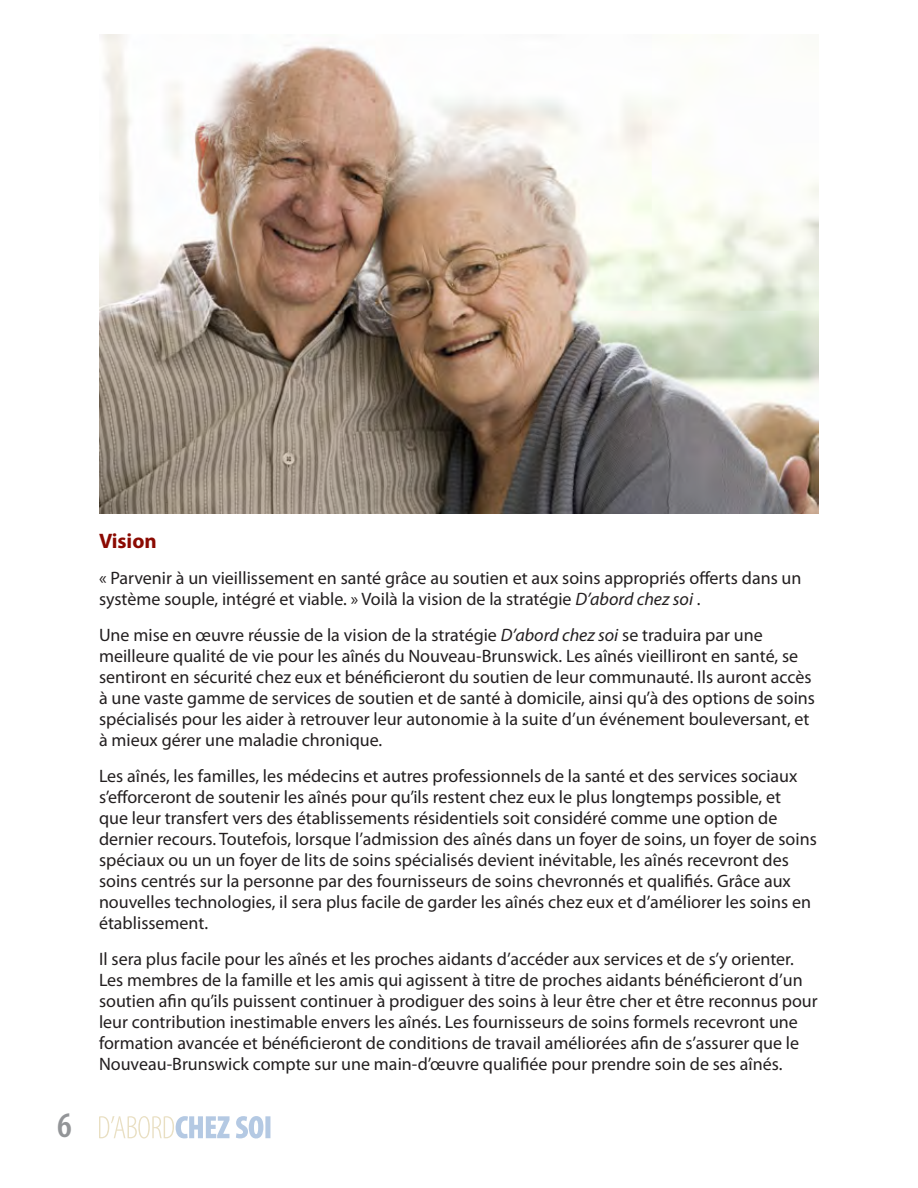
<style>
.page{position:relative;width:918px;height:1188px;background:#fff}
.page>*{position:absolute;margin:0;border:0;box-sizing:border-box;transform-origin:0 0}
.t1{font:600 condensed 36px "Myriad Pro";color:#939598}
.text{font:700 21px "Myriad Pro";color:#8b0a02}
.text-2{font:18px/21px "Myriad Pro";color:#231f20}
.s1{font-style:italic}
</style>
<div class="page">
<svg style="left:99px;top:1116px;width:171px;height:22px"></svg>
<img style="left:99px;top:35px;width:720px;height:479px">
<h1 class="t1" style="left:57px;top:1103px;width:16px">6</h1>
<p class="text" style="left:99px;top:527px;width:59px">Vision</p>
<p class="text-2" style="left:99px;top:567px;width:704px">« Parvenir à un vieillissement en santé grâce au soutien et aux soins appropriés offerts dans un système souple, intégré et viable. » Voilà la vision de la stratégie <span class="s1">D’abord chez soi</span> .</p>
<p class="text-2" style="left:99px;top:624px;width:718px">Une mise en œuvre réussie de la vision de la stratégie <span class="s1">D’abord chez soi</span> se traduira par une meilleure qualité de vie pour les aînés du Nouveau-Brunswick. Les aînés vieilliront en santé, se sentiront en sécurité chez eux et bénéficieront du soutien de leur communauté. Ils auront accès à une vaste gamme de services de soutien et de santé à domicile, ainsi qu’à des options de soins spécialisés pour les aider à retrouver leur autonomie à la suite d’un événement bouleversant, et à mieux gérer une maladie chronique.</p>
<p class="text-2" style="left:99px;top:765px;width:719px">Les aînés, les familles, les médecins et autres professionnels de la santé et des services sociaux s’efforceront de soutenir les aînés pour qu’ils restent chez eux le plus longtemps possible, et<br>que leur transfert vers des établissements résidentiels soit considéré comme une option de dernier recours. Toutefois, lorsque l’admission des aînés dans un foyer de soins, un foyer de soins spéciaux ou un un foyer de lits de soins spécialisés devient inévitable, les aînés recevront des soins centrés sur la personne par des fournisseurs de soins chevronnés et qualifiés. Grâce aux nouvelles technologies, il sera plus facile de garder les aînés chez eux et d’améliorer les soins en établissement.</p>
<p class="text-2" style="left:99px;top:948px;width:720px">Il sera plus facile pour les aînés et les proches aidants d’accéder aux services et de s’y orienter.<br>Les membres de la famille et les amis qui agissent à titre de proches aidants bénéficieront d’un soutien afin qu’ils puissent continuer à prodiguer des soins à leur être cher et être reconnus pour leur contribution inestimable envers les aînés. Les fournisseurs de soins formels recevront une formation avancée et bénéficieront de conditions de travail améliorées afin de s’assurer que le Nouveau-Brunswick compte sur une main-d’œuvre qualifiée pour prendre soin de ses aînés.</p>
</div>
